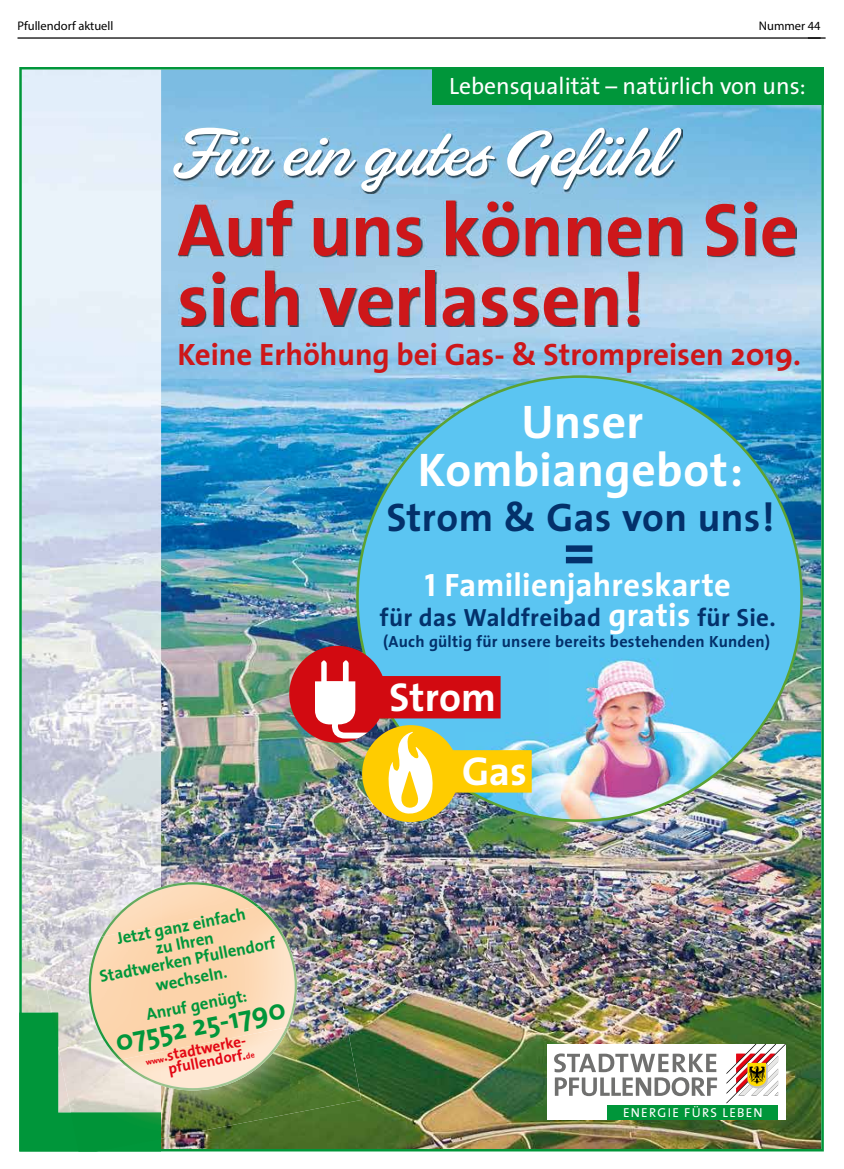
<style>
.page{position:relative;width:844px;height:1169px;background:#fff}
.page>*{position:absolute;margin:0;border:0;box-sizing:border-box;transform-origin:0 0}
.t1{font:700 74.88px/70px "Thesis Sans";color:#cd171a}
.t2{font:65.5px "Sauber Script";color:#fff}
.t3{font:700 65px "Thesis Sans";color:#03316b}
.t4{font:700 47.5px "Thesis Sans";letter-spacing:.01em;color:#fff}
.t5{font:700 40.5px/74.1px "Thesis Sans";color:#fff}
.t6{font:700 40px "Thesis Sans";letter-spacing:.01em;color:#03316b}
.t7{font:700 32.5px "Thesis Sans";letter-spacing:.01em;color:#fff}
.t8{font:700 31px "Thesis Sans";color:#cd171a}
.t9{font:700 29px "Thesis Sans";color:#00963a}
.t10{font:700 25px "Thesis Sans";letter-spacing:.015em;color:#03316b}
.t11{font:23.62px "Thesis Sans";color:#fff}
.t12{font:700 16.88px/16.9px "Thesis Sans";color:#00963a;text-align:center}
.t13{font:700 16.25px "Thesis Sans";letter-spacing:.02em;color:#03316b}
.t14{font:700 15.38px/13.2px "Thesis Sans";color:#e30613;text-align:right}
.t15{font:13px "Thesis Sans";letter-spacing:.1em;color:#fff}
.t16{font:12.5px "Myriad Pro";color:#000}
.s1{font-family:"Thesis Sans Bold Caps";font-weight:400}
.s2{font-size:32.5px;color:#fff}
.s3{font-size:8.12px}
</style>
<div class="page">
<hr style="left:18px;top:37px;width:807px;height:2px;background:#000">
<svg style="left:808px;top:37px;width:12px;height:2px"></svg>
<img style="left:19px;top:67px;width:805px;height:1084px">
<img style="left:161px;top:818px;width:200px;height:321px">
<img style="left:24px;top:846px;width:137px;height:266px">
<img style="left:51px;top:1012px;width:110px;height:137px">
<img style="left:78px;top:1149px;width:31px;height:2px">
<img style="left:161px;top:907px;width:134px;height:145px">
<div style="left:91px;top:925px;width:70px;height:134px;background:#fcd4ac"></div>
<img style="left:161px;top:882px;width:98px;height:25px">
<img style="left:101px;top:887px;width:60px;height:50px">
<img style="left:161px;top:1027px;width:128px;height:63px">
<img style="left:119px;top:1059px;width:42px;height:26px">
<img style="left:256px;top:906px;width:41px;height:121px">
<img style="left:89px;top:936px;width:33px;height:124px">
<img style="left:178px;top:201px;width:618px;height:126px">
<div style="left:357px;top:377px;width:444px;height:444px;background:#5bc5f2;border-radius:50%"></div>
<img style="left:756px;top:645px;width:41px;height:91px">
<img style="left:500px;top:645px;width:296px;height:44px">
<img style="left:466px;top:689px;width:316px;height:44px">
<img style="left:501px;top:733px;width:255px;height:44px">
<img style="left:466px;top:777px;width:146px;height:44px">
<div style="left:289px;top:646px;width:97px;height:97px;background:#d20a11;border-radius:50%"></div>
<svg style="left:315px;top:657px;width:60px;height:84px"></svg>
<div style="left:380px;top:676px;width:120px;height:42px;background:#d20a11"></div>
<div style="left:362px;top:725px;width:97px;height:97px;background:#fc0;border-radius:50%"></div>
<svg style="left:387px;top:732px;width:47px;height:85px"></svg>
<div style="left:452px;top:750px;width:80px;height:42px;background:#fc0"></div>
<p class="t16" style="left:18px;top:18px;width:97px">Pfullendorf aktuell</p>
<p class="t16" style="left:759px;top:18px;width:63px">Nummer 44</p>
<h3 class="t11" style="left:449px;top:74px;width:358px">Lebensqualität – natürlich von uns:</h3>
<h2 class="t2" style="left:173px;top:108px;width:496px">Für ein gutes Gefühl</h2>
<h1 class="t1" style="left:177px;top:199px;width:622px">Auf uns können Sie sich verlassen!</h1>
<h3 class="t8" style="left:178px;top:337px;width:625px">Keine Erhöhung bei Gas- &amp; Strompreisen 2019.</h3>
<h3 class="t4" style="left:521px;top:396px;width:123px">Unser</h3>
<h3 class="t4" style="left:418px;top:443px;width:326px">Kombiangebot:</h3>
<h3 class="t6" style="left:386px;top:495px;width:390px">Strom &amp; Gas von uns!</h3>
<h3 class="t3" style="left:559px;top:513px;width:41px">=</h3>
<h3 class="t7" style="left:425px;top:567px;width:308px"><span class="s1">1</span> Familienjahreskarte</h3>
<h3 class="t10" style="left:380px;top:603px;width:397px">für das Waldfreibad <span class="s2">gratis</span> für Sie.</h3>
<p class="t13" style="left:383px;top:632px;width:389px">(Auch gültig für unsere bereits bestehenden Kunden)</p>
<p class="t12" style="left:92px;top:936px;width:181px;rotate:-11deg">Jetzt ganz einfach<br>zu Ihren<br>Stadtwerken Pfullendorf</p>
<p class="t12" style="left:139px;top:976px;width:104px;line-height:27px;rotate:-11deg">wechseln.<br>Anruf genügt:</p>
<h3 class="t9" style="left:112px;top:1025px;width:174px;rotate:-11deg">07552 25-1790</h3>
<p class="t14" style="left:144px;top:1054px;width:110px;rotate:-11deg"><span class="s3">www</span>.stadtwerke&shy;pfullendorf.<span class="s3">de</span></p>
<h3 class="t5" style="left:462px;top:662px;width:66px;text-indent:-73px">Strom<br>Gas</h3>
<p class="t15" style="left:623px;top:1105px;width:141px">ENERGIE FÜRS LEBEN</p>
</div>
